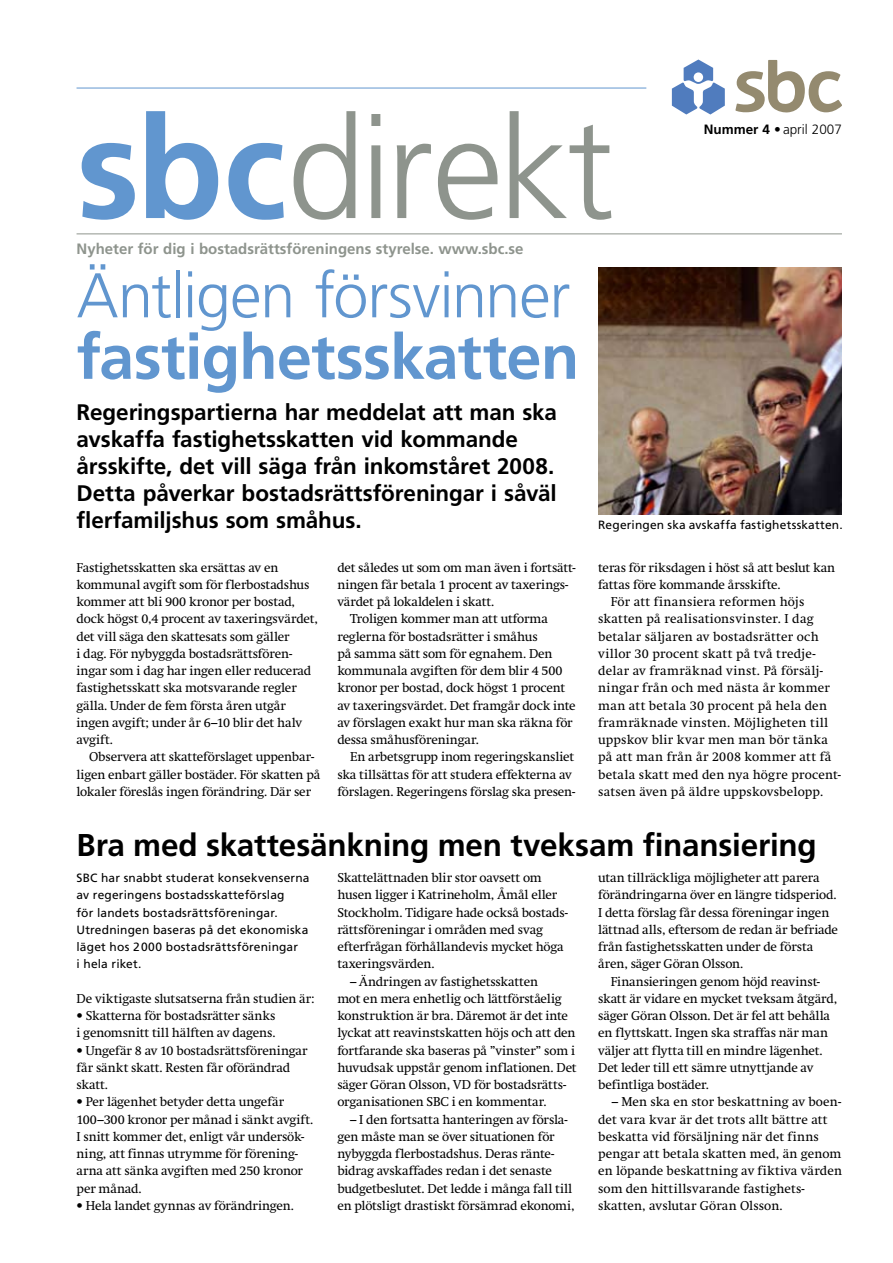
<style>
.page{position:relative;width:893px;height:1263px;background:#fff}
.page>*{position:absolute;margin:0;border:0;box-sizing:border-box;transform-origin:0 0}
.t1{font:300 142.5px "Frutiger";letter-spacing:-.035em;color:#8e948d}
.t2{font:300 63px "Frutiger";letter-spacing:-.02em;color:#6196cf}
.t3{font:700 63px "Frutiger";letter-spacing:-.01em;color:#6196cf}
.t4{font:700 31.5px "Frutiger";letter-spacing:-.005em;color:#000}
.t5{font:700 22.5px/27px "Frutiger";letter-spacing:-.005em;color:#000}
.t6{font:700 15px "Frutiger";color:#8e948d}
.t7{font:300 13.5px "Frutiger";color:#000}
.t8{font:12.75px/17.2px "Swift";letter-spacing:-.005em;color:#000}
.t9{font:12.75px "Swift";letter-spacing:.025em;color:#000}
.t10{font:12.75px "Swift";letter-spacing:.02em;color:#000}
.t11{font:12px/17.2px "Frutiger";letter-spacing:.015em;color:#000}
.s1{font-weight:700;color:#6196cf}
.s2{font-weight:700}
</style>
<div class="page">
<svg style="left:672px;top:60px;width:53px;height:54px"></svg>
<svg style="left:735px;top:60px;width:107px;height:53px"></svg>
<hr style="left:77px;top:88px;width:569px;height:1px;background:#6196cf">
<hr style="left:77px;top:233px;width:765px;height:1px;background:#8e948d">
<img style="left:598px;top:268px;width:244px;height:246px">
<h1 class="t1" style="left:77px;top:88px;width:539px"><span class="s1">sbc</span>direkt</h1>
<p class="t6" style="left:77px;top:240px;width:449px">Nyheter för dig i bostadsrättsföreningens styrelse. www.sbc.se</p>
<h2 class="t2" style="left:77px;top:260px;width:495px">Äntligen försvinner</h2>
<h2 class="t3" style="left:77px;top:320px;width:504px">fastighetsskatten</h2>
<p class="t7" style="left:704px;top:122px;width:140px"><span class="s2">Nummer 4 •</span> april 2007</p>
<h3 class="t5" style="left:77px;top:399px;width:482px">Regeringspartierna har meddelat att man ska avskaffa fastighetsskatten vid kommande årsskifte, det vill säga från inkomståret 2008.<br>Detta påverkar bostadsrättsföreningar i såväl flerfamiljshus som småhus.</h3>
<p class="t8" style="left:77px;top:559px;width:243px">Fastighetsskatten ska ersättas av en kommunal avgift som för flerbostadshus kommer att bli 900 kronor per bostad, dock högst 0,4 procent av taxeringsvärdet, det vill säga den skattesats som gäller<br>i dag. För nybyggda bostadsrättsfören&shy;ingar som i dag har ingen eller reducerad fas-tighetsskatt ska motsvarande regler gälla. Under de fem första åren utgår ingen avgift; under år 6–10 blir det halv avgift.</p>
<p class="t8" style="left:77px;top:748px;width:245px;text-indent:13px">Observera att skatteförslaget uppenbar&shy;ligen enbart gäller bostäder. För skatten på lokaler föreslås ingen förändring. Där ser</p>
<p class="t8" style="left:337px;top:559px;width:240px">det således ut som om man även i fortsätt-</p>
<p class="t8" style="left:337px;top:576px;width:233px">ningen får betala 1 procent av taxerings-</p>
<p class="t8" style="left:337px;top:593px;width:159px">värdet på lokaldelen i skatt.</p>
<p class="t8" style="left:350px;top:610px;width:199px">Troligen kommer man att utforma</p>
<p class="t8" style="left:337px;top:628px;width:202px">reglerna för bostadsrätter i småhus</p>
<p class="t8" style="left:337px;top:645px;width:217px">på samma sätt som för egnahem. Den</p>
<p class="t8" style="left:337px;top:662px;width:227px">kommunala avgiften för dem blir 4 500</p>
<p class="t8" style="left:337px;top:679px;width:229px">kronor per bostad, dock högst 1 procent</p>
<p class="t8" style="left:337px;top:697px;width:240px">av taxeringsvärdet. Det framgår dock inte</p>
<p class="t8" style="left:337px;top:714px;width:237px">av förslagen exakt hur man ska räkna för</p>
<p class="t8" style="left:337px;top:731px;width:143px">dessa småhusföreningar.</p>
<p class="t8" style="left:350px;top:748px;width:225px">En arbetsgrupp inom regeringskansliet</p>
<p class="t8" style="left:337px;top:766px;width:236px">ska tillsättas för att studera effekterna av</p>
<p class="t8" style="left:337px;top:783px;width:240px">förslagen. Regeringens förslag ska presen-</p>
<p class="t11" style="left:598px;top:516px;width:246px">Regeringen ska avskaffa fastighetsskatten.</p>
<p class="t8" style="left:598px;top:559px;width:239px">teras för riksdagen i höst så att beslut kan</p>
<p class="t8" style="left:598px;top:576px;width:184px">fattas före kommande årsskifte.</p>
<p class="t10" style="left:611px;top:594px;width:195px">För att finansiera reformen höjs</p>
<p class="t9" style="left:598px;top:612px;width:217px">skatten på realisationsvinster. I dag</p>
<p class="t9" style="left:598px;top:629px;width:222px">betalar säljaren av bostadsrätter och</p>
<p class="t9" style="left:598px;top:646px;width:219px">villor 30 procent skatt på två tredje-</p>
<p class="t9" style="left:598px;top:663px;width:226px">delar av framräknad vinst. På försälj-</p>
<p class="t9" style="left:598px;top:681px;width:233px">ningar från och med nästa år kommer</p>
<p class="t9" style="left:598px;top:698px;width:230px">man att betala 30 procent på hela den</p>
<p class="t10" style="left:598px;top:715px;width:231px">framräknade vinsten. Möjligheten till</p>
<p class="t9" style="left:598px;top:732px;width:231px">uppskov blir kvar men man bör tänka</p>
<p class="t9" style="left:598px;top:750px;width:235px">på att man från år 2008 kommer att få</p>
<p class="t10" style="left:598px;top:767px;width:244px">betala skatt med den nya högre procent-</p>
<p class="t8" style="left:598px;top:783px;width:227px">satsen även på äldre uppskovsbelopp.</p>
<h3 class="t4" style="left:77px;top:826px;width:742px">Bra med skattesänkning men tveksam finansiering</h3>
<p class="t11" style="left:77px;top:869px;width:234px">SBC har snabbt studerat konsekvenserna av regeringens bostadsskatteförslag<br>för landets bostadsrättsföreningar.<br>Utredningen baseras på det ekonomiska läget hos 2000 bostadsrättsföreningar<br>i hela riket.</p>
<p class="t8" style="left:77px;top:990px;width:240px">De viktigaste slutsatserna från studien är:</p>
<p class="t8" style="left:77px;top:1007px;width:201px">• Skatterna för bostadsrätter sänks i genomsnitt till hälften av dagens.</p>
<p class="t8" style="left:77px;top:1042px;width:232px">• Ungefär 8 av 10 bostadsrättsföreningar får sänkt skatt. Resten får oförändrad skatt.</p>
<p class="t8" style="left:77px;top:1093px;width:238px">• Per lägenhet betyder detta ungefär 100–300 kronor per månad i sänkt avgift.<br>I snitt kommer det, enligt vår undersök&shy;ning, att finnas utrymme för förening&shy;arna att sänka avgiften med 250 kronor per månad.</p>
<p class="t8" style="left:77px;top:1197px;width:219px">• Hela landet gynnas av förändringen.</p>
<p class="t8" style="left:337px;top:869px;width:232px">Skattelättnaden blir stor oavsett om husen ligger i Katrineholm, Åmål eller Stockholm. Tidigare hade också bostads&shy;rättsföreningar i områden med svag efterfrågan förhållandevis mycket höga taxeringsvärden.</p>
<p class="t8" style="left:337px;top:973px;width:241px;text-indent:13px">– Ändringen av fastighetsskatten<br>mot en mera enhetlig och lättförståelig konstruktion är bra. Däremot är det inte lyckat att reavinstskatten höjs och att den fortfarande ska baseras på ”vinster” som i huvudsak uppstår genom inflationen. Det säger Göran Olsson, VD för bostadsrätts&shy;organisationen SBC i en kommentar.</p>
<p class="t8" style="left:337px;top:1111px;width:239px;text-indent:13px">– I den fortsatta hanteringen av försla&shy;gen måste man se över situationen för nybyggda flerbostadshus. Deras ränte&shy;bidrag avskaffades redan i det senaste budgetbeslutet. Det ledde i många fall till en plötsligt drastiskt försämrad ekonomi,</p>
<p class="t8" style="left:598px;top:869px;width:241px">utan tillräckliga möjligheter att parera förändringarna över en längre tidsperiod.<br>I detta förslag får dessa föreningar ingen lättnad alls, eftersom de redan är befriade från fastighetsskatten under de första åren, säger Göran Olsson.</p>
<p class="t8" style="left:598px;top:973px;width:241px;text-indent:13px">Finansieringen genom höjd reavinst&shy;skatt är vidare en mycket tveksam åtgärd, säger Göran Olsson. Det är fel att behålla en flyttskatt. Ingen ska straffas när man väljer att flytta till en mindre lägenhet.<br>Det leder till ett sämre utnyttjande av befintliga bostäder.</p>
<p class="t8" style="left:598px;top:1093px;width:245px;text-indent:14px">– Men ska en stor beskattning av boen&shy;det vara kvar är det trots allt bättre att beskatta vid försäljning när det finns pengar att betala skatten med, än genom en löpande beskattning av fiktiva värden som den hittillsvarande fastighets&shy;skatten, avslutar Göran Olsson.</p>
</div>
